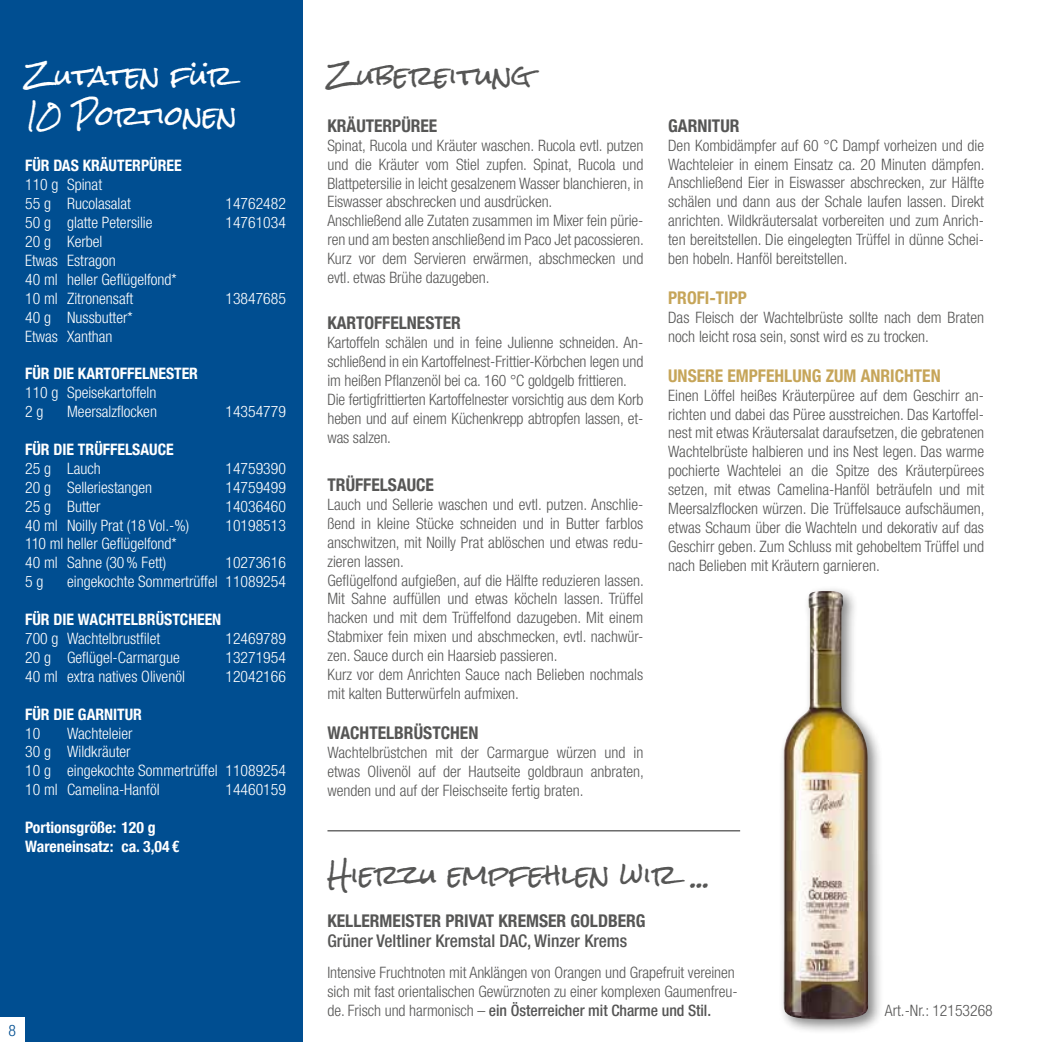
<style>
.page{position:relative;width:1042px;height:1042px;background:#fff}
.page>*{position:absolute;margin:0;border:0;box-sizing:border-box;transform-origin:0 0}
.t1{font:26.25px "Rock Salt";color:#565655}
.t2{font:26.25px/40.2px "Rock Salt";color:#fff}
.t3{font:700 condensed 17.5px "Helvetica Neue LT Com";color:#565655}
.t4{font:700 condensed 17.5px "Helvetica Neue LT Com";color:#c6a559}
.t5{font:500 condensed 17.5px "Helvetica Neue LT Com";color:#565655}
.t6{font:300 condensed 15.75px/18.9px "Helvetica Neue LT Com";letter-spacing:-.005em;color:#565655}
.t7{font:300 condensed 15.75px/18.9px "Helvetica Neue LT Com";color:#fff}
.t8{font:700 condensed 15.75px/18.9px "Helvetica Neue LT Com";color:#fff}
.t9{font:300 condensed 15.75px "Helvetica Neue LT Com";color:#004e91}
.s1{font-weight:500}
</style>
<div class="page">
<div style="left:0;top:0;width:303px;height:1042px;background:#004e91"></div>
<div style="left:0;top:1017px;width:25px;height:25px;background:#fff"></div>
<hr style="left:327px;top:830px;width:413px;height:1px;background:#565655">
<div style="left:778px;top:586px;width:106px;height:449px;background:#000;opacity:.48"></div>
<img style="left:783px;top:592px;width:85px;height:427px">
<h1 class="t2" style="left:25px;top:56px;width:214px">Zutaten für<br>10 Portionen</h1>
<p class="t8" style="left:25px;top:156px;width:158px">FÜR DAS KRÄUTERPÜREE</p>
<p class="t7" style="left:25px;top:175px;width:107px">110 g Spinat<br>55 g Rucolasalat</p>
<p class="t7" style="left:225px;top:194px;width:62px">14762482</p>
<p class="t7" style="left:25px;top:213px;width:129px">50 g glatte Petersilie</p>
<p class="t7" style="left:225px;top:213px;width:62px">14761034</p>
<p class="t7" style="left:25px;top:232px;width:153px">20 g Kerbel<br>Etwas Estragon<br>40 ml heller Geflügelfond*<br>10 ml Zitronensaft</p>
<p class="t7" style="left:225px;top:289px;width:62px">13847685</p>
<p class="t7" style="left:25px;top:307px;width:109px">40 g Nussbutter*<br>Etwas Xanthan</p>
<p class="t8" style="left:25px;top:364px;width:174px">FÜR DIE KARTOFFELNESTER</p>
<p class="t7" style="left:25px;top:383px;width:133px">110 g Speisekartoffeln<br>2 g</p>
<p class="t7" style="left:67px;top:402px;width:91px">Meersalzflocken</p>
<p class="t7" style="left:225px;top:402px;width:62px">14354779</p>
<p class="t8" style="left:25px;top:440px;width:150px">FÜR DIE TRÜFFELSAUCE</p>
<p class="t7" style="left:25px;top:459px;width:77px">25 g Lauch</p>
<p class="t7" style="left:225px;top:459px;width:62px">14759390</p>
<p class="t7" style="left:25px;top:478px;width:129px">20 g Selleriestangen</p>
<p class="t7" style="left:225px;top:478px;width:62px">14759499</p>
<p class="t7" style="left:25px;top:496px;width:77px">25 g Butter</p>
<p class="t7" style="left:225px;top:496px;width:62px">14036460</p>
<p class="t7" style="left:25px;top:515px;width:166px">40 ml Noilly Prat (18 Vol.-%)</p>
<p class="t7" style="left:225px;top:515px;width:62px">10198513</p>
<p class="t7" style="left:25px;top:534px;width:153px">110 ml heller Geflügelfond*<br>40 ml Sahne (30% Fett)</p>
<p class="t7" style="left:225px;top:553px;width:62px">10273616</p>
<p class="t7" style="left:25px;top:572px;width:20px">5 g</p>
<p class="t7" style="left:67px;top:572px;width:220px">eingekochte Sommertrüffel 11089254</p>
<p class="t8" style="left:25px;top:610px;width:198px">FÜR DIE WACHTELBRÜSTCH EEN</p>
<p class="t7" style="left:25px;top:629px;width:137px">700 g Wachtelbrustfilet</p>
<p class="t7" style="left:225px;top:629px;width:62px">12469789</p>
<p class="t7" style="left:25px;top:648px;width:156px">20 g Geflügel-Carmargue</p>
<p class="t7" style="left:225px;top:648px;width:62px">13271954</p>
<p class="t7" style="left:25px;top:667px;width:161px">40 ml extra natives Olivenöl</p>
<p class="t7" style="left:225px;top:667px;width:62px">12042166</p>
<p class="t8" style="left:25px;top:704px;width:118px">FÜR DIE GARNITUR</p>
<p class="t7" style="left:25px;top:723px;width:17px">10</p>
<p class="t7" style="left:25px;top:723px;width:262px;text-indent:42px">Wachteleier<br>30 g Wildkräuter<br>10 g eingekochte Sommertrüffel 11089254<br>10 ml Camelina-Hanföl</p>
<p class="t7" style="left:225px;top:780px;width:62px">14460159</p>
<p class="t8" style="left:25px;top:818px;width:156px">PORTIONSGRÖßE: 120 G<br>WARENEINSATZ: CA. 3,04 €</p>
<p class="t9" style="left:9px;top:1021px;width:9px">8</p>
<h1 class="t1" style="left:327px;top:61px;width:205px">Zubereitung</h1>
<p class="t3" style="left:327px;top:115px;width:111px">KRÄUTERPÜREE</p>
<p class="t6" style="left:327px;top:136px;width:318px">Spinat, Rucola und Kräuter waschen. Rucola evtl. putzen und die Kräuter vom Stiel zupfen. Spinat, Rucola und Blattpetersilie in leicht gesalzenem Wasser blanchieren, in Eiswasser abschrecken und ausdrücken.<br>Anschließend alle Zutaten zusammen im Mixer fein pürie&shy;ren und am besten anschließend im Paco Jet pacossieren.<br>Kurz vor dem Servieren erwärmen, abschmecken und evtl. etwas Brühe dazugeben.</p>
<p class="t3" style="left:327px;top:313px;width:135px">KARTOFFELNESTER</p>
<p class="t6" style="left:327px;top:333px;width:317px">Kartoffeln schälen und in feine Julienne schneiden. An&shy;schließend in ein Kartoffelnest-Frittier-Körbchen legen und im heißen Pflanzenöl bei ca. 160 °C goldgelb frittieren.<br>Die fertigfrittierten Kartoffelnester vorsichtig aus dem Korb heben und auf einem Küchenkrepp abtropfen lassen, et&shy;was salzen.</p>
<p class="t3" style="left:327px;top:474px;width:108px">TRÜFFELSAUCE</p>
<p class="t6" style="left:327px;top:495px;width:318px">Lauch und Sellerie waschen und evtl. putzen. Anschlie&shy;ßend in kleine Stücke schneiden und in Butter farblos anschwitzen, mit Noilly Prat ablöschen und etwas redu&shy;zieren lassen.<br>Geflügelfond aufgießen, auf die Hälfte reduzieren lassen.<br>Mit Sahne auffüllen und etwas köcheln lassen. Trüffel hacken und mit dem Trüffelfond dazugeben. Mit einem Stabmixer fein mixen und abschmecken, evtl. nachwür&shy;zen. Sauce durch ein Haarsieb passieren.<br>Kurz vor dem Anrichten Sauce nach Belieben nochmals mit kalten Butterwürfeln aufmixen.</p>
<p class="t3" style="left:327px;top:722px;width:152px">WACHTELBRÜSTCH EN</p>
<p class="t6" style="left:327px;top:743px;width:318px;text-align:justify">Wachtelbrüstchen mit der Carmargue würzen und in etwas Olivenöl auf der Hautseite goldbraun anbraten, wenden und auf der Fleischseite fertig braten.</p>
<p class="t3" style="left:668px;top:115px;width:73px">GARNITUR</p>
<p class="t6" style="left:668px;top:136px;width:318px;text-align:justify">Den Kombidämpfer auf 60 °C Dampf vorheizen und die Wachteleier in einem Einsatz ca. 20 Minuten dämpfen.<br>Anschließend Eier in Eiswasser abschrecken, zur Hälfte schälen und dann aus der Schale laufen lassen. Direkt anrichten. Wildkräutersalat vorbereiten und zum Anrich&shy;ten bereitstellen. Die eingelegten Trüffel in dünne Schei&shy;ben hobeln. Hanföl bereitstellen.</p>
<p class="t4" style="left:668px;top:287px;width:80px">PROFI-TIPP</p>
<p class="t6" style="left:668px;top:308px;width:317px">Das Fleisch der Wachtelbrüste sollte nach dem Braten noch leicht rosa sein, sonst wird es zu trocken.</p>
<p class="t4" style="left:668px;top:365px;width:274px">UNSERE EM PFEHLUNG ZUM ANRICHTEN</p>
<p class="t6" style="left:668px;top:385px;width:318px;text-align:justify">Einen Löffel heißes Kräuterpüree auf dem Geschirr an&shy;richten und dabei das Püree ausstreichen. Das Kartoffel&shy;nest mit etwas Kräutersalat daraufsetzen, die gebratenen Wachtelbrüste halbieren und ins Nest legen. Das warme pochierte Wachtelei an die Spitze des Kräuterpürees setzen, mit etwas Camelina-Hanföl beträufeln und mit Meersalzflocken würzen. Die Trüffelsauce aufschäumen, etwas Schaum über die Wachteln und dekorativ auf das Geschirr geben. Zum Schluss mit gehobeltem Trüffel und nach Belieben mit Kräutern garnieren.</p>
<h1 class="t1" style="left:327px;top:860px;width:384px">Hierzu empfehlen wir ...</h1>
<p class="t3" style="left:327px;top:910px;width:320px">KELLERMEISTER PRIVAT KREMSER GOLDBERG</p>
<p class="t5" style="left:327px;top:930px;width:301px">Grüner Veltliner Kremstal DAC, Winzer Krems</p>
<p class="t6" style="left:327px;top:963px;width:412px">Intensive Fruchtnoten mit Anklängen von Orangen und Grapefruit vereinen sich mit fast orientalischen Gewürznoten zu einer komplexen Gaumenfreu&shy;de. Frisch und harmonisch – <span class="s1">ein Österreicher mit Charme und Stil.</span></p>
<p class="t6" style="left:885px;top:1000px;width:109px">Art.-Nr.: 12153268</p>
</div>
